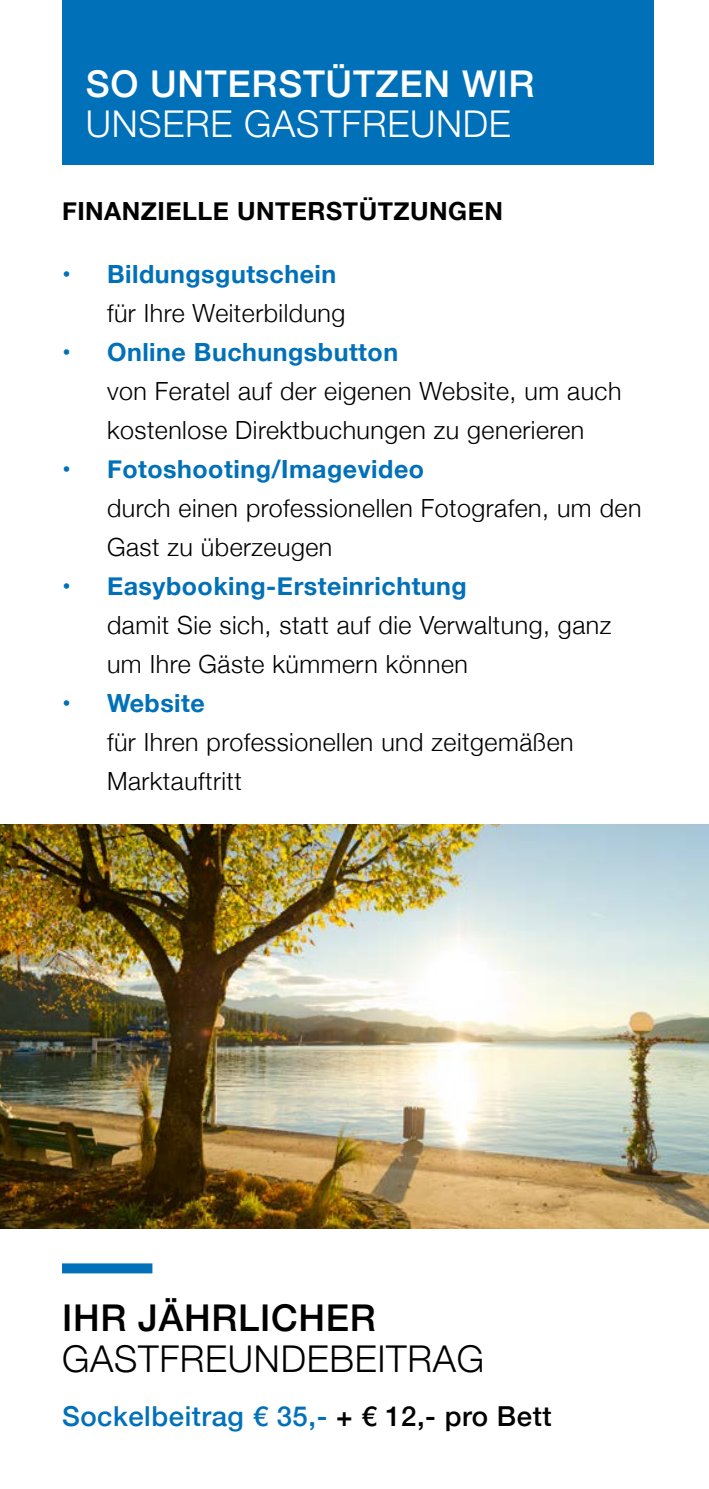
<style>
.page{position:relative;width:709px;height:1489px;background:#fff}
.page>*{position:absolute;margin:0;border:0;box-sizing:border-box;transform-origin:0 0}
.t1{font:300 37px "Helvetica Neue";letter-spacing:.02em;color:#000}
.t2{font:500 37px "Helvetica Neue";letter-spacing:.02em;color:#fff}
.t3{font:300 37px "Helvetica Neue";letter-spacing:.02em;color:#fff}
.t4{font:500 37px "Helvetica Neue";letter-spacing:.02em;color:#000}
.t5{font:500 27.5px "Helvetica Neue";letter-spacing:.02em;color:#0071b9}
.t6{font:300 25px/39px "Helvetica Neue";letter-spacing:.02em;color:#000}
.t7{font:700 25px "Helvetica Neue";letter-spacing:.02em;color:#0071b9}
.t8{font:700 25px "Helvetica Neue";letter-spacing:.02em;color:#000}
.s1{color:#000}
</style>
<div class="page">
<img style="left:0;top:824px;width:709px;height:404px">
<div style="left:62px;top:0;width:591px;height:165px;background:#0071b9"></div>
<div style="left:62px;top:1263px;width:90px;height:10px;background:#0071b9"></div>
<h1 class="t2" style="left:86px;top:54px;width:450px">SO UNTERSTÜTZEN WIR</h1>
<h1 class="t3" style="left:86px;top:94px;width:426px">UNSERE GASTFREUNDE</h1>
<p class="t8" style="left:62px;top:191px;width:442px">FINANZIELLE UNTERSTÜTZUNGEN</p>
<p class="t7" style="left:62px;top:254px;width:276px">• Bildungsgutschein</p>
<p class="t6" style="left:107px;top:291px;width:240px">für Ihre Weiterbildung</p>
<p class="t7" style="left:62px;top:332px;width:338px">• Online Buchungsbutton</p>
<p class="t6" style="left:107px;top:369px;width:516px">von Feratel auf der eigenen Website, um auch kostenlose Direktbuchungen zu generieren</p>
<p class="t7" style="left:62px;top:449px;width:363px">• Fotoshooting/Imagevideo</p>
<p class="t6" style="left:107px;top:486px;width:536px">durch einen professionellen Fotografen, um den<br>Gast zu überzeugen</p>
<p class="t7" style="left:62px;top:566px;width:406px">• Easybooking-Ersteinrichtung</p>
<p class="t6" style="left:107px;top:603px;width:506px">damit Sie sich, statt auf die Verwaltung, ganz um Ihre Gäste kümmern können</p>
<p class="t7" style="left:62px;top:683px;width:144px">• Website</p>
<p class="t6" style="left:107px;top:720px;width:468px">für Ihren professionellen und zeitgemäßen<br>Marktauftritt</p>
<h1 class="t4" style="left:62px;top:1288px;width:315px">IHR JÄHRLICHER</h1>
<h1 class="t1" style="left:62px;top:1328px;width:424px">GASTFREUNDEBEITRAG</h1>
<p class="t5" style="left:62px;top:1393px;width:491px">Sockelbeitrag € 35,- <span class="s1">+ € 12,- pro Bett</span></p>
</div>
